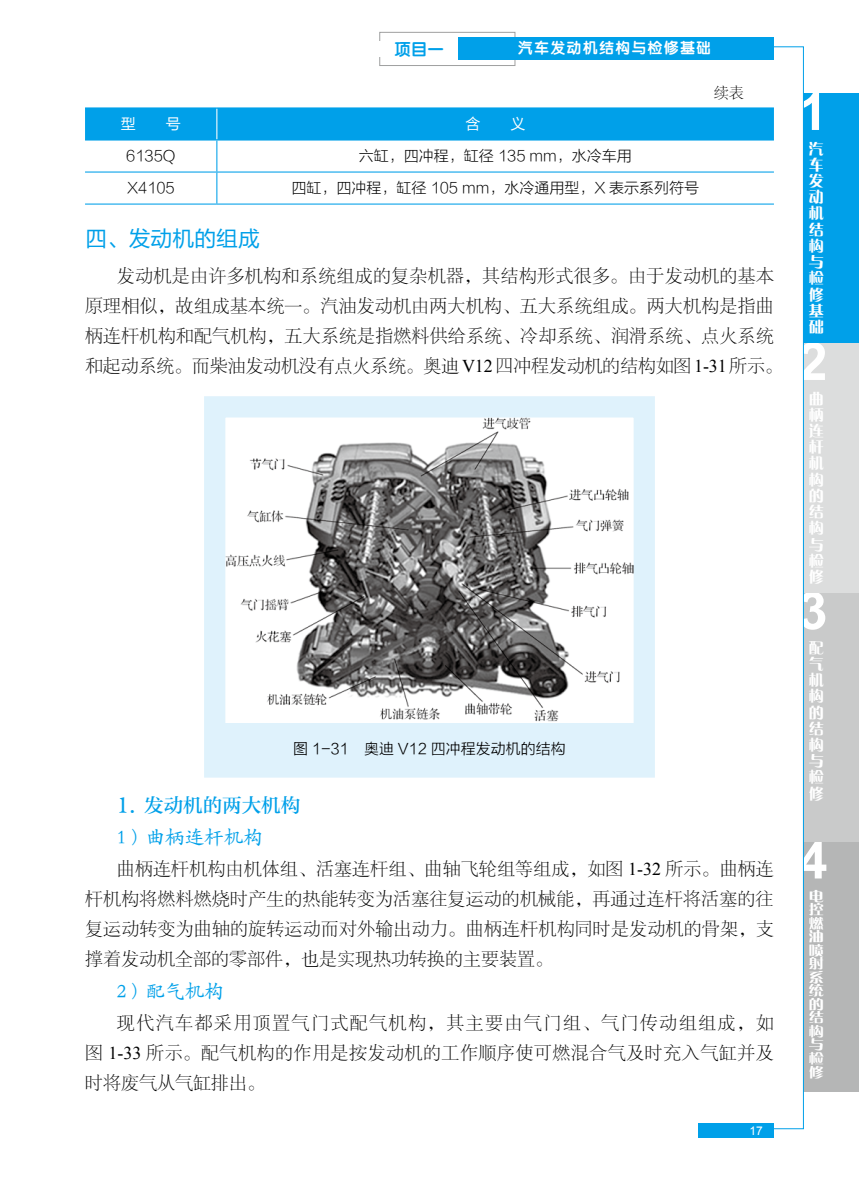
<style>
.page{position:relative;width:859px;height:1183px;background:#fff}
.page>*{position:absolute;margin:0;border:0;box-sizing:border-box;transform-origin:0 0}
.t1{font:700 52.5px "Arial";color:#fff}
.t2{font:21.75px "FZLTHJW GB1 0";letter-spacing:.005em;color:#00a0e9}
.t3{font:19.5px "FZXKTJW GB1 0";color:#00a0e9}
.t4{font:19.5px "FZZHUNYSK GBK1 0";color:#00a0e9}
.t5{font:18px/30px "FZSYJW GB1 0";letter-spacing:.01em;color:#000;text-align:justify}
.t6{font:16.5px "FZY4 K GBK1 0";color:#00a0e9}
.t7{font:15px "FZLTKHK GBK1 0";color:#000}
.t8{font:15px/16.2px "FZCQK GBK1 0";color:#fff;text-align:justify}
.t9{font:15px "FZLTXHK";color:#000}
.t10{font:15px "FZY4 K GBK1 0";letter-spacing:.08em;color:#fff}
.t11{font:15px "FZLTHK GBK1 0";color:#fff}
.t12{font:15px "FZSYK GBK1 0";color:#000}
.t13{font:13.5px/13.5px "FZCQK GBK1 0";color:#fff;text-align:justify;scale:1.11 1}
.t14{font:12px "Arial";color:#fff}
.s1{font-family:"Times New Roman"}
</style>
<div class="page">
<div style="left:803px;top:841px;width:56px;height:250px;background:#b5b6b6"></div>
<div style="left:803px;top:592px;width:56px;height:249px;background:#c9caca"></div>
<div style="left:803px;top:343px;width:56px;height:250px;background:#dcdddd"></div>
<div style="left:803px;top:93px;width:56px;height:250px;background:#00a0e9"></div>
<div style="left:744px;top:47px;width:60px;height:1081px;border:1px solid #00a0e9"></div>
<div style="left:379px;top:32px;width:136px;height:34px;background:#fff;border:1px solid #9fa0a0"></div>
<div style="left:370px;top:41px;width:29px;height:16px;background:#fff"></div>
<div style="left:459px;top:37px;width:315px;height:23px;background:#00a0e9"></div>
<div style="left:698px;top:1123px;width:76px;height:14px;background:#00a0e9"></div>
<div style="left:85px;top:108px;width:689px;height:31px;background:#00a0e9"></div>
<hr style="left:216px;top:108px;width:1px;height:31px;background:#fff">
<hr style="left:216px;top:140px;width:1px;height:31px;background:#00a0e9">
<hr style="left:85px;top:171px;width:132px;height:1px;background:#00a0e9">
<hr style="left:217px;top:171px;width:557px;height:1px;background:#00a0e9">
<hr style="left:216px;top:172px;width:1px;height:31px;background:#00a0e9">
<hr style="left:85px;top:203px;width:132px;height:1px;background:#00a0e9">
<hr style="left:217px;top:203px;width:557px;height:1px;background:#00a0e9">
<hr style="left:85px;top:107px;width:132px;height:1px;background:#00a0e9">
<hr style="left:217px;top:107px;width:557px;height:1px;background:#00a0e9">
<hr style="left:85px;top:139px;width:132px;height:1px;background:#00a0e9">
<hr style="left:217px;top:139px;width:557px;height:1px;background:#00a0e9">
<svg style="left:204px;top:396px;width:451px;height:382px"></svg>
<p class="t6" style="left:394px;top:39px;width:51px">项目一</p>
<p class="t10" style="left:518px;top:38px;width:195px">汽车发动机结构与检修基础</p>
<p class="t12" style="left:714px;top:85px;width:61px">续表　　</p>
<p class="t11" style="left:121px;top:116px;width:61px">型　　号</p>
<p class="t11" style="left:465px;top:116px;width:61px">含　　义</p>
<p class="t7" style="left:126px;top:148px;width:51px">6135Q</p>
<p class="t7" style="left:359px;top:148px;width:274px">六缸，四冲程，缸径 135 mm，水冷车用</p>
<p class="t7" style="left:127px;top:180px;width:49px">X4105</p>
<p class="t7" style="left:292px;top:180px;width:409px">四缸，四冲程，缸径 105 mm，水冷通用型，X 表示系列符号</p>
<p class="t2" style="left:85px;top:226px;width:176px">四、发动机的组成</p>
<p class="t5" style="left:85px;top:261px;width:699px;text-align:left;text-indent:32px">发动机是由许多机构和系统组成的复杂机器，其结构形式很多。由于发动机的基本原理相似，故组成基本统一。汽油发动机由两大机构、五大系统组成。两大机构是指曲柄连杆机构和配气机构，五大系统是指燃料供给系统、冷却系统、润滑系统、点火系统和起动系统。而柴油发动机没有点火系统。奥迪 <span class="s1">V12</span> 四冲程发动机的结构如图 <span class="s1">1-31</span> 所示。</p>
<p class="t9" style="left:293px;top:740px;width:274px">图 1-31　奥迪 V12 四冲程发动机的结构</p>
<p class="t4" style="left:117px;top:793px;width:185px">1. 发动机的两大机构</p>
<p class="t3" style="left:117px;top:826px;width:147px">1）曲柄连杆机构</p>
<p class="t5" style="left:85px;top:853px;width:691px;text-indent:32px">曲柄连杆机构由机体组、活塞连杆组、曲轴飞轮组等组成，如图 <span class="s1">1-32</span> 所示。曲柄连杆机构将燃料燃烧时产生的热能转变为活塞往复运动的机械能，再通过连杆将活塞的往复运动转变为曲轴的旋转运动而对外输出动力。曲柄连杆机构同时是发动机的骨架，支撑着发动机全部的零部件，也是实现热功转换的主要装置。</p>
<p class="t3" style="left:117px;top:981px;width:108px">2）配气机构</p>
<p class="t5" style="left:85px;top:1008px;width:690px;text-indent:32px">现代汽车都采用顶置气门式配气机构，其主要由气门组、气门传动组组成，如图 <span class="s1">1-33</span> 所示。配气机构的作用是按发动机的工作顺序使可燃混合气及时充入气缸并及时将废气从气缸排出。</p>
<p class="t14" style="left:749px;top:1122px;width:15px">17</p>
<h1 class="t1" style="left:798px;top:76px;width:31px">1</h1>
<p class="t8" style="left:809px;top:141px;width:17px">汽车发动机结构与检修基础</p>
<h1 class="t1" style="left:798px;top:326px;width:31px">2</h1>
<p class="t8" style="left:809px;top:390px;width:17px">曲柄连杆机构的结构与检修</p>
<h1 class="t1" style="left:798px;top:575px;width:31px">3</h1>
<p class="t8" style="left:809px;top:639px;width:17px">配气机构的结构与检修</p>
<h1 class="t1" style="left:798px;top:824px;width:31px">4</h1>
<p class="t13" style="left:809px;top:889px;width:15px">电控燃油喷射系统的结构与检修</p>
</div>
